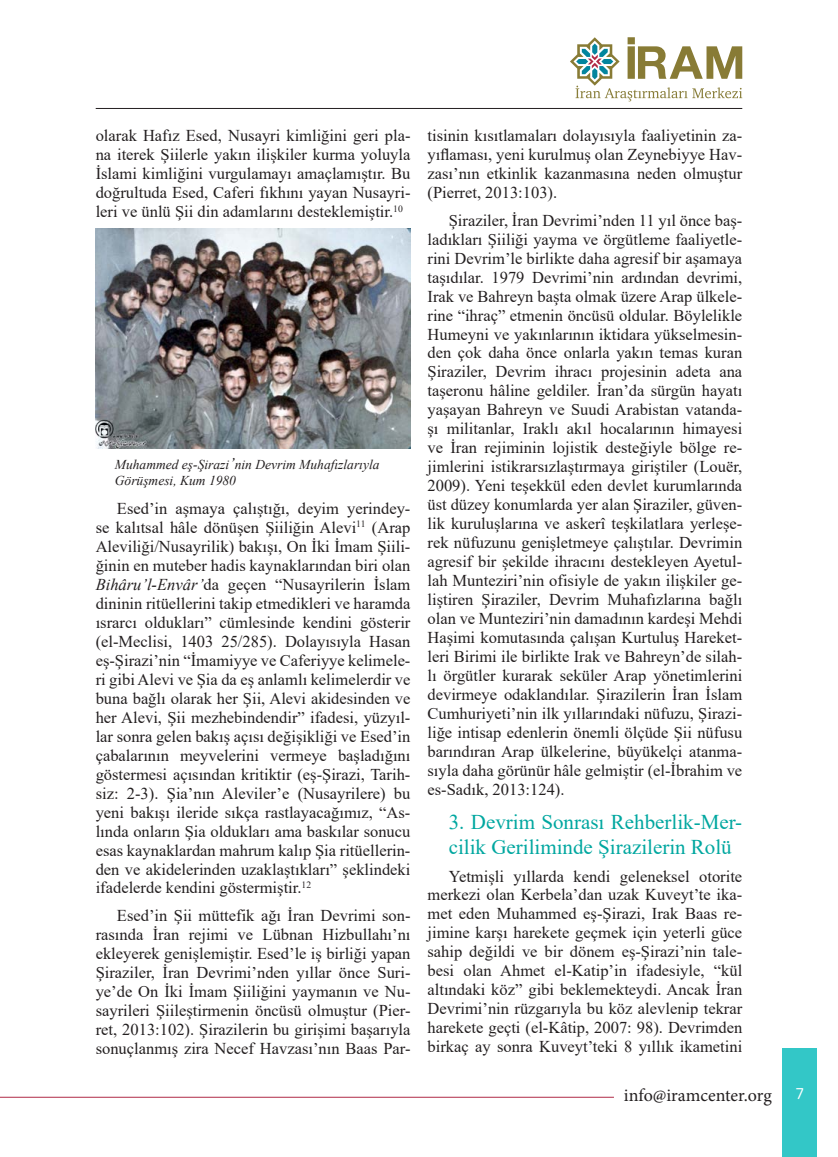
<style>
.page{position:relative;width:838px;height:1157px;background:#fff}
.page>*{position:absolute;margin:0;border:0;box-sizing:border-box;transform-origin:0 0}
.t1{font:21px/25.2px "Times New Roman";color:#00a7a0}
.t2{font:18px "Minion Pro";color:#231f20}
.t3{font:16.5px/19px "Times New Roman";color:#231f20;text-align:justify}
.t4{font:16.5px "Titillium";color:#fff}
.t5{font:italic 13.5px/16.2px "Times New Roman";color:#231f20}
.s1{font-size:16.5px}
.s2{font-style:italic}
</style>
<div class="page">
<div style="left:782px;top:1047px;width:34px;height:110px;background:#33c7c7"></div>
<hr style="left:0;top:1097px;width:614px;height:1px;background:#b02b46">
<hr style="left:96px;top:108px;width:646px;height:1px;background:#231f20">
<svg style="left:570px;top:37px;width:172px;height:64px"></svg>
<img style="left:96px;top:228px;width:314px;height:221px">
<p class="t3" style="left:96px;top:126px;width:316px">olarak Hafız Esed, Nusayri kimliğini geri pla&shy;na iterek Şiilerle yakın ilişkiler kurma yoluyla İslami kimliğini vurgulamayı amaçlamıştır. Bu doğrultuda Esed, Caferi fıkhını yayan Nusayri&shy;leri ve ünlü Şii din adamlarını desteklemiştir.<sup>10</sup></p>
<p class="t5" style="left:115px;top:456px;width:266px">Muhammed eş-Şirazi<span class="s1">’</span>nin Devrim Muhafızlarıyla<br>Görüşmesi, Kum 1980</p>
<p class="t3" style="left:96px;top:498px;width:316px;text-indent:21px">Esed’in aşmaya çalıştığı, deyim yerindey&shy;se kalıtsal hâle dönüşen Şiiliğin Alevi<sup>11</sup> (Arap Aleviliği/Nusayrilik) bakışı, On İki İmam Şiili&shy;ğinin en muteber hadis kaynaklarından biri olan <span class="s2">Bihâru’l-Envâr’</span>da geçen “Nusayrilerin İslam dininin ritüellerini takip etmedikleri ve haramda ısrarcı oldukları” cümlesinde kendini gösterir (el-Meclisi, 1403 25/285). Dolayısıyla Hasan eş-Şirazi’nin “İmamiyye ve Caferiyye kelimele&shy;ri gibi Alevi ve Şia da eş anlamlı kelimelerdir ve buna bağlı olarak her Şii, Alevi akidesinden ve her Alevi, Şii mezhebindendir” ifadesi, yüzyıl&shy;lar sonra gelen bakış açısı değişikliği ve Esed’in çabalarının meyvelerini vermeye başladığını göstermesi açısından kritiktir (eş-Şirazi, Tarih&shy;siz: 2-3). Şia’nın Aleviler’e (Nusayrilere) bu yeni bakışı ileride sıkça rastlayacağımız, “As&shy;lında onların Şia oldukları ama baskılar sonucu esas kaynaklardan mahrum kalıp Şia ritüellerin&shy;den ve akidelerinden uzaklaştıkları” şeklindeki ifadelerde kendini göstermiştir.<sup>12</sup></p>
<p class="t3" style="left:96px;top:905px;width:316px;text-indent:21px">Esed’in Şii müttefik ağı İran Devrimi son&shy;rasında İran rejimi ve Lübnan Hizbullahı’nı ekleyerek genişlemiştir. Esed’le iş birliği yapan Şiraziler, İran Devrimi’nden yıllar önce Suri&shy;ye’de On İki İmam Şiiliğini yaymanın ve Nu&shy;sayrileri Şiileştirmenin öncüsü olmuştur (Pier&shy;ret, 2013:102). Şirazilerin bu girişimi başarıyla sonuçlanmış zira Necef Havzası’nın Baas Par-</p>
<p class="t3" style="left:427px;top:126px;width:316px">tisinin kısıtlamaları dolayısıyla faaliyetinin za&shy;yıflaması, yeni kurulmuş olan Zeynebiyye Hav&shy;zası’nın etkinlik kazanmasına neden olmuştur (Pierret, 2013:103).</p>
<p class="t3" style="left:427px;top:210px;width:316px;text-indent:21px">Şiraziler, İran Devrimi’nden 11 yıl önce baş&shy;ladıkları Şiiliği yayma ve örgütleme faaliyetle&shy;rini Devrim’le birlikte daha agresif bir aşamaya taşıdılar. 1979 Devrimi’nin ardından devrimi, Irak ve Bahreyn başta olmak üzere Arap ülkele&shy;rine “ihraç” etmenin öncüsü oldular. Böylelikle Humeyni ve yakınlarının iktidara yükselmesin&shy;den çok daha önce onlarla yakın temas kuran Şiraziler, Devrim ihracı projesinin adeta ana taşeronu hâline geldiler. İran’da sürgün hayatı yaşayan Bahreyn ve Suudi Arabistan vatanda&shy;şı militanlar, Iraklı akıl hocalarının himayesi ve İran rejiminin lojistik desteğiyle bölge re&shy;jimlerini istikrarsızlaştırmaya giriştiler (Louër, 2009). Yeni teşekkül eden devlet kurumlarında üst düzey konumlarda yer alan Şiraziler, güven&shy;lik kuruluşlarına ve askerî teşkilatlara yerleşe&shy;rek nüfuzunu genişletmeye çalıştılar. Devrimin agresif bir şekilde ihracını destekleyen Ayetul&shy;lah Munteziri’nin ofisiyle de yakın ilişkiler ge&shy;liştiren Şiraziler, Devrim Muhafızlarına bağlı olan ve Munteziri’nin damadının kardeşi Mehdi Haşimi komutasında çalışan Kurtuluş Hareket&shy;leri Birimi ile birlikte Irak ve Bahreyn’de silah&shy;lı örgütler kurarak seküler Arap yönetimlerini devirmeye odaklandılar. Şirazilerin İran İslam Cumhuriyeti’nin ilk yıllarındaki nüfuzu, Şirazi&shy;liğe intisap edenlerin önemli ölçüde Şii nüfusu barındıran Arap ülkelerine, büyükelçi atanma&shy;sıyla daha görünür hâle gelmiştir (el-İbrahim ve es-Sadık, 2013:124).</p>
<p class="t1" style="left:449px;top:808px;width:295px">3. Devrim Sonrası Rehberlik-Mer&shy;cilik Geriliminde Şirazilerin Rolü</p>
<p class="t3" style="left:427px;top:866px;width:316px;text-indent:21px">Yetmişli yıllarda kendi geleneksel otorite merkezi olan Kerbela’dan uzak Kuveyt’te ika&shy;met eden Muhammed eş-Şirazi, Irak Baas re&shy;jimine karşı harekete geçmek için yeterli güce sahip değildi ve bir dönem eş-Şirazi’nin tale&shy;besi olan Ahmet el-Katip’in ifadesiyle, “kül altındaki köz” gibi beklemekteydi. Ancak İran Devrimi’nin rüzgarıyla bu köz alevlenip tekrar harekete geçti (el-Kâtip, 2007: 98). Devrimden birkaç ay sonra Kuveyt’teki 8 yıllık ikametini</p>
<p class="t2" style="left:624px;top:1082px;width:149px">info@iramcenter.org</p>
<p class="t4" style="left:795px;top:1081px;width:11px">7</p>
</div>
